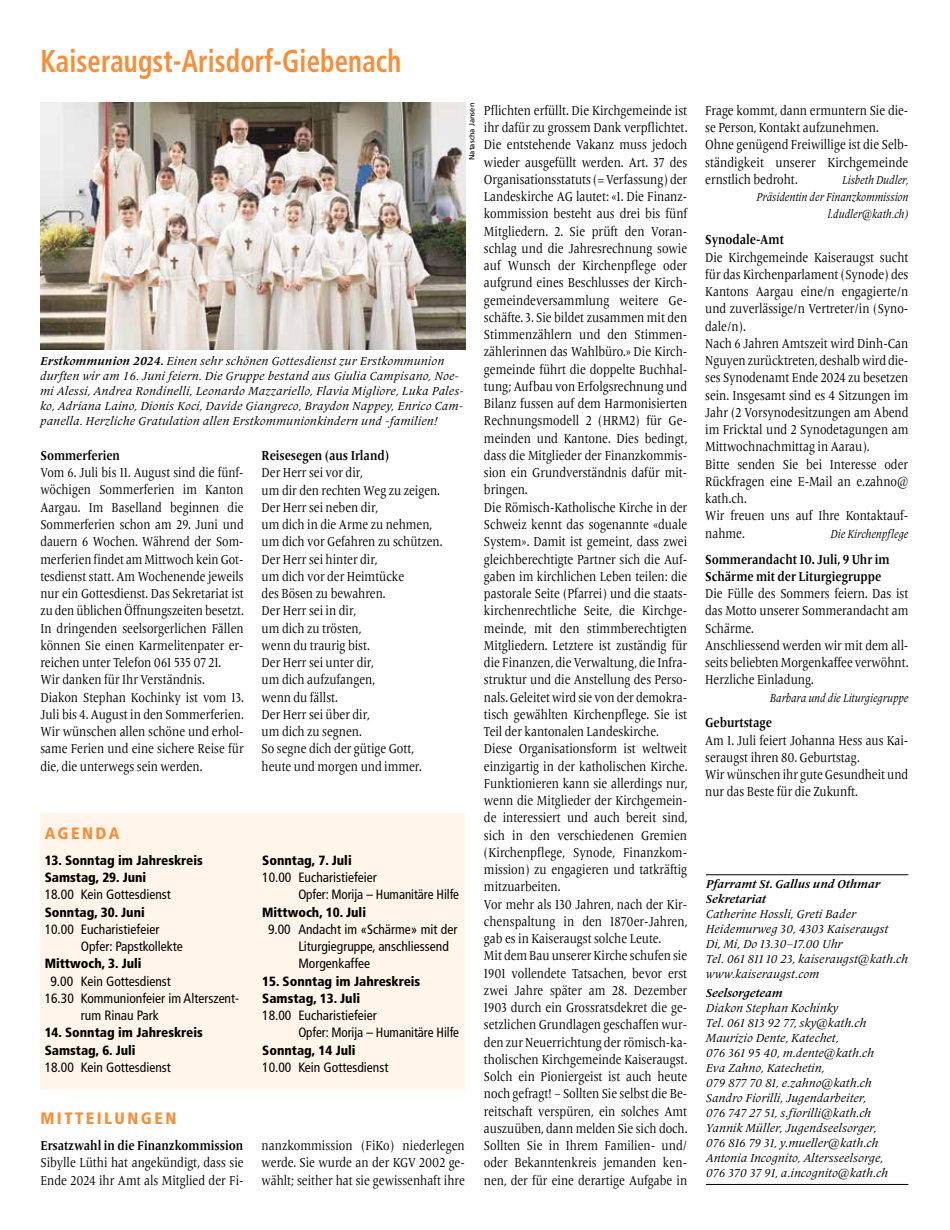
<style>
.page{position:relative;width:950px;height:1230px;background:#fff}
.page>*{position:absolute;margin:0;border:0;box-sizing:border-box;transform-origin:0 0}
.t1{font:700 condensed 31.5px "Frutiger LT Pro";letter-spacing:.005em;color:#f98d37;scale:.85 1}
.t2{font:900 condensed 16.5px "Frutiger LT Pro";letter-spacing:.15em;color:#f98d37}
.t3{font:13.5px/17.2px "Frutiger Serif LT Pro";color:#000;scale:.85 1}
.t4{font:13.5px/17.2px "Frutiger Serif LT Pro";color:#000;scale:.84 1}
.t5{font:condensed 13.5px/17.2px "Frutiger LT Pro";color:#000}
.t6{font:700 13.5px/17.2px "Frutiger Serif LT Pro";color:#000;scale:.85 1}
.t7{font:900 condensed 13.35px/17.2px "Frutiger LT Pro";color:#000}
.t8{font:italic 12px/15px "Frutiger Serif LT Pro";color:#000}
.t9{font:italic 12px/17.2px "Frutiger Serif LT Pro";color:#000;text-align:right;scale:.85 1}
.t10{font:italic 700 12px/15px "Frutiger Serif LT Pro";color:#000}
.t11{font:7.5px "Frutiger LT Pro";color:#000}
.s1{font-weight:700}
</style>
<div class="page">
<div style="left:40px;top:813px;width:425px;height:276px;background:#fff5ea"></div>
<img style="left:41px;top:103px;width:424px;height:247px">
<hr style="left:705px;top:874px;width:203px;height:1px;background:#000">
<hr style="left:705px;top:1184px;width:203px;height:1px;background:#000">
<h1 class="t1" style="left:40px;top:42px;width:426px">Kaiseraugst-Arisdorf-Giebenach</h1>
<p class="t11" style="left:467px;top:160px;width:59px;rotate:-90deg">Natascha Jansen</p>
<p class="t8" style="left:40px;top:353px;width:425px"><span class="s1">Erstkommunion 2024.</span> Einen sehr schönen Gottesdienst zur Erstkommunion durften wir am 16. Juni feiern. Die Gruppe bestand aus Giulia Campisano, Noe&shy;mi Alessi, Andrea Rondinelli, Leonardo Mazzariello, Flavia Migliore, Luka Pales&shy;ko, Adriana Laino, Dionis Koci, Davide Giangreco, Braydon Nappey, Enrico Cam&shy;panella. Herzliche Gratulation allen Erstkommunionkindern und -familien!</p>
<p class="t6" style="left:40px;top:447px;width:95px">Sommerferien</p>
<p class="t4" style="left:40px;top:464px;width:244px">Vom 6. Juli bis 11. August sind die fünf&shy;wöchigen Sommerferien im Kanton Aargau. Im Baselland beginnen die Sommerferien schon am 29. Juni und dauern 6 Wochen. Während der Som&shy;merferien findet am Mittwoch kein Got&shy;tesdienst statt. Am Wochenende jeweils nur ein Gottesdienst. Das Sekretariat ist zu den üblichen Öffnungszeiten besetzt.<br>In dringenden seelsorgerlichen Fällen können Sie einen Karmelitenpater er&shy;reichen unter Telefon 061 535 07 21.<br>Wir danken für Ihr Verständnis.<br>Diakon Stephan Kochinky ist vom 13.<br>Juli bis 4. August in den Sommerferien.<br>Wir wünschen allen schöne und erhol&shy;same Ferien und eine sichere Reise für die, die unterwegs sein werden.</p>
<p class="t6" style="left:261px;top:447px;width:152px">Reisesegen (aus Irland)</p>
<p class="t3" style="left:261px;top:464px;width:214px">Der Herr sei vor dir,<br>um dir den rechten Weg zu zeigen.<br>Der Herr sei neben dir,<br>um dich in die Arme zu nehmen, um dich vor Gefahren zu schützen.<br>Der Herr sei hinter dir,<br>um dich vor der Heimtücke<br>des Bösen zu bewahren.<br>Der Herr sei in dir,<br>um dich zu trösten,<br>wenn du traurig bist.<br>Der Herr sei unter dir,<br>um dich aufzufangen,<br>wenn du fällst.<br>Der Herr sei über dir,<br>um dich zu segnen.<br>So segne dich der gütige Gott, heute und morgen und immer.</p>
<p class="t2" style="left:45px;top:823px;width:76px">AGENDA</p>
<p class="t7" style="left:45px;top:851px;width:159px">13. Sonntag im Jahreskreis<br>Samstag, 29. Juni</p>
<p class="t5" style="left:45px;top:886px;width:128px">18.00 Kein Gottesdienst</p>
<p class="t7" style="left:45px;top:903px;width:102px">Sonntag, 30. Juni</p>
<p class="t5" style="left:81px;top:920px;width:103px;text-indent:-36px">10.00 Eucharistiefeier<br>Opfer: Papstkollekte</p>
<p class="t7" style="left:45px;top:955px;width:98px">Mittwoch, 3. Juli</p>
<p class="t5" style="left:50px;top:972px;width:122px">9.00 Kein Gottesdienst</p>
<p class="t5" style="left:45px;top:989px;width:196px">16.30 Kommunionfeier im Alterszent-</p>
<p class="t5" style="left:81px;top:1007px;width:79px">rum Rinau Park</p>
<p class="t7" style="left:45px;top:1024px;width:159px">14. Sonntag im Jahreskreis<br>Samstag, 6. Juli</p>
<p class="t5" style="left:45px;top:1058px;width:128px">18.00 Kein Gottesdienst</p>
<p class="t2" style="left:40px;top:1108px;width:138px">MITTEILUNGEN</p>
<p class="t6" style="left:40px;top:1137px;width:240px">Ersatzwahl in die Finanzkommission</p>
<p class="t3" style="left:40px;top:1154px;width:240px">Sibylle Lüthi hat angekündigt, dass sie<br>Ende 2024 ihr Amt als Mitglied der Fi-</p>
<p class="t7" style="left:262px;top:851px;width:91px">Sonntag, 7. Juli</p>
<p class="t5" style="left:298px;top:869px;width:162px;text-indent:-36px">10.00 Eucharistiefeier<br>Opfer: Morija – Humanitäre Hilfe</p>
<p class="t7" style="left:262px;top:903px;width:105px">Mittwoch, 10. Juli</p>
<p class="t5" style="left:298px;top:920px;width:160px;text-indent:-30px">9.00 Andacht im «Schärme» mit der<br>Liturgiegruppe, anschliessend<br>Morgenkaffee</p>
<p class="t7" style="left:262px;top:972px;width:159px">15. Sonntag im Jahreskreis<br>Samstag, 13. Juli</p>
<p class="t5" style="left:298px;top:1007px;width:162px;text-indent:-36px">18.00 Eucharistiefeier<br>Opfer: Morija – Humanitäre Hilfe</p>
<p class="t7" style="left:262px;top:1041px;width:95px">Sonntag, 14 Juli</p>
<p class="t5" style="left:262px;top:1058px;width:128px">10.00 Kein Gottesdienst</p>
<p class="t3" style="left:261px;top:1137px;width:240px;text-align:justify">nanzkommission (FiKo) niederlegen werde. Sie wurde an der KGV 2002 ge&shy;wählt; seither hat sie gewissenhaft ihre</p>
<p class="t3" style="left:484px;top:102px;width:241px">Pflichten erfüllt. Die Kirchgemeinde ist ihr dafür zu grossem Dank verpflichtet.<br>Die entstehende Vakanz muss jedoch wieder ausgefüllt werden. Art. 37 des Organisationsstatuts (= Verfassung) der Landeskirche AG lautet: «1. Die Finanz&shy;kommission besteht aus drei bis fünf Mitgliedern. 2. Sie prüft den Voran&shy;schlag und die Jahresrechnung sowie auf Wunsch der Kirchenpflege oder aufgrund eines Beschlusses der Kirch&shy;gemeindeversammlung weitere Ge&shy;schäfte. 3. Sie bildet zusammen mit den Stimmenzählern und den Stimmen&shy;zählerinnen das Wahlbüro.» Die Kirch&shy;gemeinde führt die doppelte Buchhal&shy;tung; Aufbau von Erfolgsrechnung und Bilanz fussen auf dem Harmonisierten Rechnungsmodell 2 (HRM2) für Ge&shy;meinden und Kantone. Dies bedingt, dass die Mitglieder der Finanzkommis&shy;sion ein Grundverständnis dafür mit&shy;bringen.<br>Die Römisch-Katholische Kirche in der Schweiz kennt das sogenannte «duale System». Damit ist gemeint, dass zwei gleichberechtigte Partner sich die Auf&shy;gaben im kirchlichen Leben teilen: die pastorale Seite (Pfarrei) und die staats&shy;kirchenrechtliche Seite, die Kirchge&shy;meinde, mit den stimmberechtigten Mitgliedern. Letztere ist zuständig für die Finanzen, die Verwaltung, die Infra&shy;struktur und die Anstellung des Perso&shy;nals. Geleitet wird sie von der demokra&shy;tisch gewählten Kirchenpflege. Sie ist Teil der kantonalen Landeskirche.<br>Diese Organisationsform ist weltweit einzigartig in der katholischen Kirche.<br>Funktionieren kann sie allerdings nur, wenn die Mitglieder der Kirchgemein&shy;de interessiert und auch bereit sind, sich in den verschiedenen Gremien (Kirchenpflege, Synode, Finanzkom&shy;mission) zu engagieren und tatkräftig mitzuarbeiten.<br>Vor mehr als 130 Jahren, nach der Kir&shy;chenspaltung in den 1870er-Jahren, gab es in Kaiseraugst solche Leute.<br>Mit dem Bau unserer Kirche schufen sie 1901 vollendete Tatsachen, bevor erst zwei Jahre später am 28. Dezember 1903 durch ein Grossratsdekret die ge&shy;setzlichen Grundlagen geschaffen wur&shy;den zur Neuerrichtung der römisch-ka&shy;tholischen Kirchgemeinde Kaiseraugst.<br>Solch ein Pioniergeist ist auch heute noch gefragt! – Sollten Sie selbst die Be&shy;reitschaft verspüren, ein solches Amt auszuüben, dann melden Sie sich doch.<br>Sollten Sie in Ihrem Familien- und/ oder Bekanntenkreis jemanden ken&shy;nen, der für eine derartige Aufgabe in</p>
<p class="t3" style="left:705px;top:102px;width:240px">Frage kommt, dann ermuntern Sie die&shy;se Person, Kontakt aufzunehmen.<br>Ohne genügend Freiwillige ist die Selb&shy;ständigkeit unserer Kirchgemeinde ernstlich bedroht.</p>
<p class="t9" style="left:756px;top:171px;width:181px">Lisbeth Dudler,<br>Präsidentin der Finanzkommission l.dudler@kath.ch)</p>
<p class="t6" style="left:705px;top:231px;width:94px">Synodale-Amt</p>
<p class="t3" style="left:705px;top:248px;width:240px">Die Kirchgemeinde Kaiseraugst sucht für das Kirchenparlament (Synode) des<br>Kantons Aargau eine/n engagierte/n und zuverlässige/n Vertreter/in (Syno&shy;dale/n).<br>Nach 6 Jahren Amtszeit wird Dinh-Can<br>Nguyen zurücktreten, deshalb wird die&shy;ses Synodenamt Ende 2024 zu besetzen sein. Insgesamt sind es 4 Sitzungen im<br>Jahr (2 Vorsynodesitzungen am Abend im Fricktal und 2 Synodetagungen am<br>Mittwochnachmittag in Aarau).<br>Bitte senden Sie bei Interesse oder<br>Rückfragen eine E-Mail an e.zahno@ kath.ch.<br>Wir freuen uns auf Ihre Kontaktauf&shy;nahme.</p>
<p class="t9" style="left:830px;top:525px;width:93px">Die Kirchenpflege</p>
<p class="t6" style="left:705px;top:550px;width:218px">Sommerandacht 10. Juli, 9 Uhr im<br>Schärme mit der Liturgiegruppe</p>
<p class="t3" style="left:705px;top:585px;width:241px">Die Fülle des Sommers feiern. Das ist das Motto unserer Sommerandacht am<br>Schärme.<br>Anschliessend werden wir mit dem all&shy;seits beliebten Morgenkaffee verwöhnt.<br>Herzliche Einladung.</p>
<p class="t9" style="left:769px;top:689px;width:164px">Barbara und die Liturgiegruppe</p>
<p class="t6" style="left:705px;top:714px;width:80px">Geburtstage</p>
<p class="t3" style="left:705px;top:731px;width:240px">Am 1. Juli feiert Johanna Hess aus Kai&shy;seraugst ihren 80. Geburtstag.<br>Wir wünschen ihr gute Gesundheit und nur das Beste für die Zukunft.</p>
<p class="t10" style="left:705px;top:876px;width:176px">Pfarramt St. Gallus und Othmar<br>Sekretariat</p>
<p class="t8" style="left:705px;top:906px;width:204px">Catherine Hossli, Greti Bader<br>Heidemurweg 30, 4303 Kaiseraugst<br>Di, Mi, Do 13.30–17.00 Uhr<br>Tel. 061 811 10 23, kaiseraugst@kath.ch www.kaiseraugst.com</p>
<p class="t10" style="left:705px;top:985px;width:78px">Seelsorgeteam</p>
<p class="t8" style="left:705px;top:1000px;width:184px">Diakon Stephan Kochinky<br>Tel. 061 813 92 77, sky@kath.ch<br>Maurizio Dente, Katechet,<br>076 361 95 40, m.dente@kath.ch<br>Eva Zahno, Katechetin,<br>079 877 70 81, e.zahno@kath.ch<br>Sandro Fiorilli, Jugendarbeiter,<br>076 747 27 51, s.fiorilli@kath.ch<br>Yannik Müller, Jugendseelsorger,<br>076 816 79 31, y.mueller@kath.ch<br>Antonia Incognito, Altersseelsorge,<br>076 370 37 91, a.incognito@kath.ch</p>
</div>
